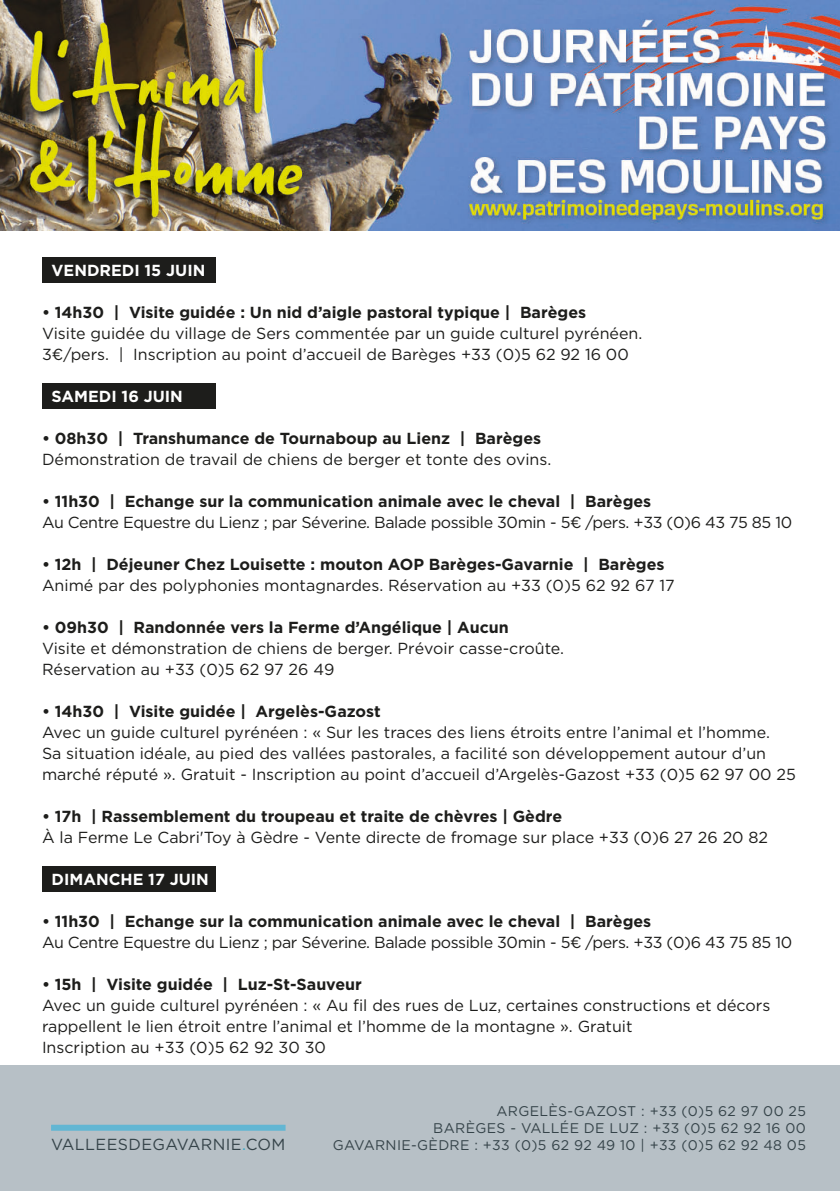
<style>
.page{position:relative;width:840px;height:1191px;background:#fff}
.page>*{position:absolute;margin:0;border:0;box-sizing:border-box;transform-origin:0 0}
.t1{font:16px/21px "Gotham HTF";color:#1d1d1b}
.t2{font:700 16px "Gotham HTF";color:#1d1d1b}
.t3{font:16px "Gotham HTF";letter-spacing:-.025em;color:#1d1d1b}
.t4{font:700 16px "Gotham HTF";color:#fff}
.t5{font:16px "Gotham HTF";letter-spacing:.025em;color:#354349}
.t6{font:14px/16.8px "Gotham HTF";letter-spacing:.025em;color:#354349;text-align:right}
.s1{color:#36a9c8}
</style>
<div class="page">
<div style="left:42px;top:866px;width:173px;height:26px;background:#1d1d1b"></div>
<div style="left:42px;top:383px;width:173px;height:25px;background:#1d1d1b"></div>
<div style="left:42px;top:257px;width:173px;height:25px;background:#1d1d1b"></div>
<img style="left:0;top:0;width:839px;height:230px">
<div style="left:0;top:1065px;width:839px;height:126px;background:#b7c0c6"></div>
<div style="left:51px;top:1124px;width:234px;height:6px;background:#62b6d3"></div>
<p class="t4" style="left:52px;top:261px;width:155px">VENDREDI 15 JUIN</p>
<p class="t2" style="left:42px;top:303px;width:545px">• 14h30 | Visite guidée : Un nid d’aigle pastoral typique | Barèges</p>
<p class="t1" style="left:42px;top:322px;width:601px">Visite guidée du village de Sers commentée par un guide culturel pyrénéen.<br>3¤/pers. | Inscription au point d’accueil de Barèges +33 (0)5 62 92 16 00</p>
<p class="t4" style="left:52px;top:387px;width:133px">SAMEDI 16 JUIN</p>
<p class="t2" style="left:42px;top:429px;width:500px">• 08h30 | Transhumance de Tournaboup au Lienz | Barèges</p>
<p class="t1" style="left:42px;top:448px;width:510px">Démonstration de travail de chiens de berger et tonte des ovins.</p>
<p class="t2" style="left:42px;top:492px;width:610px">• 11h30 | Echange sur la communication animale avec le cheval | Barèges</p>
<p class="t3" style="left:42px;top:513px;width:751px">Au Centre Equestre du Lienz ; par Séverine. Balade possible 30min - 5¤ /pers. +33 (0)6 43 75 85 10</p>
<p class="t2" style="left:42px;top:555px;width:623px">• 12h | Déjeuner Chez Louisette : mouton AOP Barèges-Gavarnie | Barèges</p>
<p class="t1" style="left:42px;top:574px;width:633px">Animé par des polyphonies montagnardes. Réservation au +33 (0)5 62 92 67 17</p>
<p class="t2" style="left:42px;top:618px;width:468px">• 09h30 | Randonnée vers la Ferme d’Angélique | Aucun</p>
<p class="t1" style="left:42px;top:637px;width:523px">Visite et démonstration de chiens de berger. Prévoir casse-croûte.<br>Réservation au +33 (0)5 62 97 26 49</p>
<p class="t2" style="left:42px;top:702px;width:340px">• 14h30 | Visite guidée | Argelès-Gazost</p>
<p class="t1" style="left:42px;top:721px;width:755px">Avec un guide culturel pyrénéen : « Sur les traces des liens étroits entre l’animal et l’homme.<br>Sa situation idéale, au pied des vallées pastorales, a facilité son développement autour d’un marché réputé ». Gratuit - Inscription au point d’accueil d’Argelès-Gazost +33 (0)5 62 97 00 25</p>
<p class="t2" style="left:42px;top:807px;width:521px">• 17h | Rassemblement du troupeau et traite de chèvres | Gèdre</p>
<p class="t1" style="left:42px;top:826px;width:727px">À la Ferme Le Cabri'Toy à Gèdre - Vente directe de fromage sur place +33 (0)6 27 26 20 82</p>
<p class="t4" style="left:52px;top:870px;width:159px">DIMANCHE 17 JUIN</p>
<p class="t2" style="left:42px;top:912px;width:610px">• 11h30 | Echange sur la communication animale avec le cheval | Barèges</p>
<p class="t3" style="left:42px;top:933px;width:751px">Au Centre Equestre du Lienz ; par Séverine. Balade possible 30min - 5¤ /pers. +33 (0)6 43 75 85 10</p>
<p class="t2" style="left:42px;top:975px;width:321px">• 15h | Visite guidée | Luz-St-Sauveur</p>
<p class="t1" style="left:42px;top:994px;width:729px">Avec un guide culturel pyrénéen : « Au fil des rues de Luz, certaines constructions et décors rappellent le lien étroit entre l’animal et l’homme de la montagne ». Gratuit<br>Inscription au +33 (0)5 62 92 30 30</p>
<p class="t5" style="left:51px;top:1135px;width:236px">VALLEESDEGAVARNIE<span class="s1">.</span>COM</p>
<p class="t6" style="left:333px;top:1102px;width:474px">ARGELÈS-GAZOST : +33 (0)5 62 97 00 25<br>BARÈGES - VALLÉE DE LUZ : +33 (0)5 62 92 16 00<br>GAVARNIE-GÈDRE : +33 (0)5 62 92 49 10 | +33 (0)5 62 92 48 05</p>
</div>
